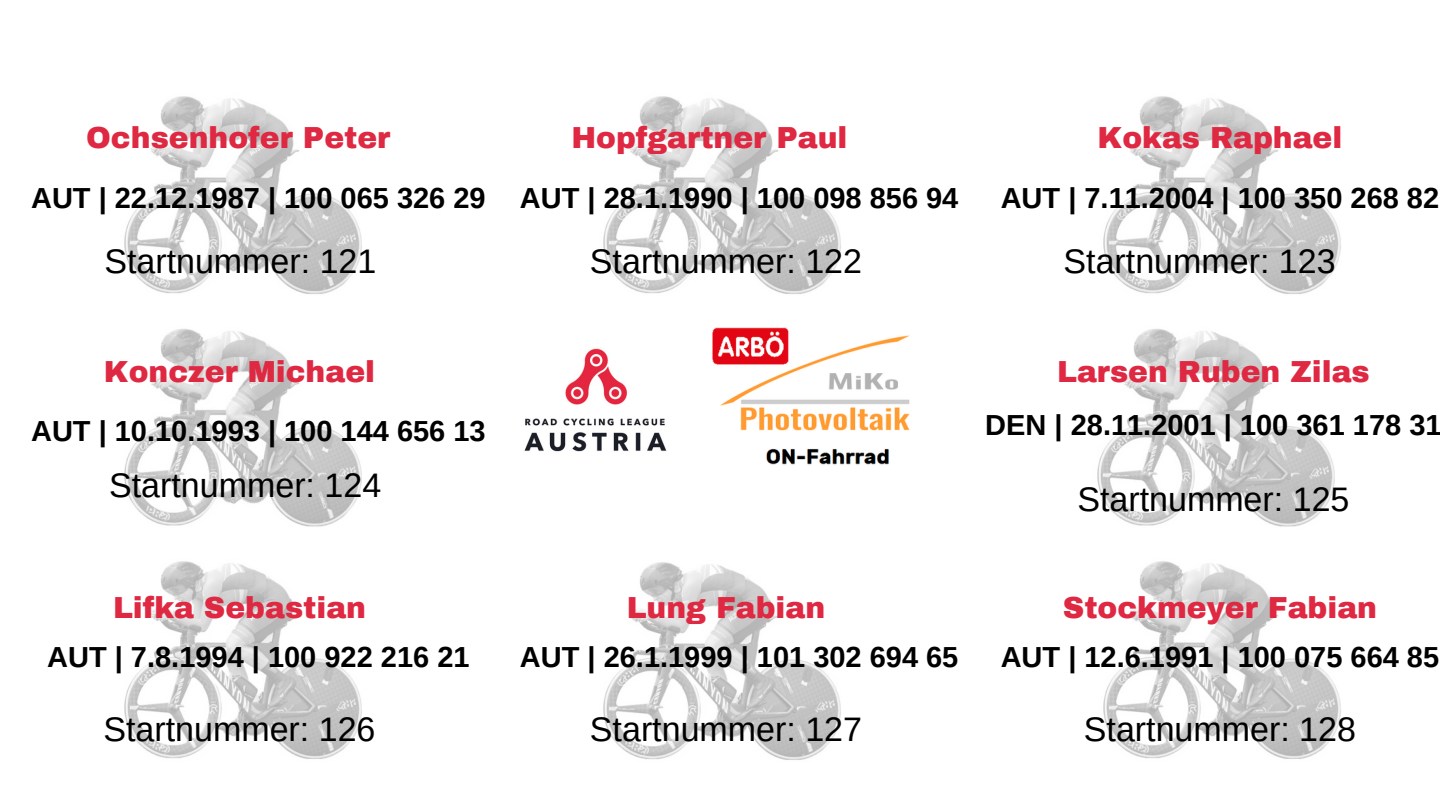
<style>
.page{position:relative;width:1440px;height:810px;background:#fff}
.page>*{position:absolute;margin:0;border:0;box-sizing:border-box;transform-origin:0 0}
.t1{font:34px "Arimo";color:#000}
.t2{font:900 29.8px "Archivo";color:#df2841}
.t3{font:700 29px "Arimo";color:#000}
</style>
<div class="page">
<img style="left:524px;top:348px;width:143px;height:104px">
<img style="left:124px;top:96px;width:238px;height:198px">
<img style="left:1103px;top:561px;width:238px;height:198px">
<img style="left:603px;top:562px;width:238px;height:198px">
<img style="left:124px;top:561px;width:238px;height:198px">
<img style="left:1103px;top:96px;width:238px;height:198px">
<img style="left:603px;top:96px;width:238px;height:198px">
<img style="left:124px;top:329px;width:238px;height:198px">
<img style="left:1097px;top:329px;width:238px;height:198px">
<img style="left:712px;top:328px;width:198px;height:137px">
<p class="t2" style="left:86px;top:122px;width:306px">Ochsenhofer Peter</p>
<h2 class="t3" style="left:31px;top:182px;width:456px">AUT | 22.12.1987 | 100 065 326 29</h2>
<h2 class="t1" style="left:104px;top:242px;width:274px">Startnummer: 121</h2>
<p class="t2" style="left:104px;top:356px;width:273px">Konczer Michael</p>
<p class="t3" style="left:31px;top:414px;width:456px">AUT | 10.10.1993 | 100 144 656 13</p>
<p class="t1" style="left:109px;top:466px;width:274px">Startnummer: 124</p>
<h2 class="t2" style="left:113px;top:592px;width:255px">Lifka Sebastian</h2>
<h1 class="t2" style="left:571px;top:122px;width:278px">Hopfgartner Paul</h1>
<h1 class="t2" style="left:1098px;top:122px;width:246px">Kokas Raphael</h1>
<p class="t3" style="left:520px;top:182px;width:440px">AUT | 28.1.1990 | 100 098 856 94</p>
<h2 class="t3" style="left:1001px;top:182px;width:440px">AUT | 7.11.2004 | 100 350 268 82</h2>
<p class="t1" style="left:590px;top:242px;width:274px">Startnummer: 122</p>
<p class="t1" style="left:1064px;top:242px;width:274px">Startnummer: 123</p>
<p class="t2" style="left:1057px;top:356px;width:314px">Larsen Ruben Zilas</p>
<p class="t3" style="left:985px;top:408px;width:458px">DEN | 28.11.2001 | 100 361 178 31</p>
<p class="t1" style="left:1077px;top:480px;width:274px">Startnummer: 125</p>
<p class="t2" style="left:627px;top:592px;width:200px">Lung Fabian</p>
<h1 class="t2" style="left:1063px;top:592px;width:316px">Stockmeyer Fabian</h1>
<h1 class="t3" style="left:47px;top:640px;width:424px">AUT | 7.8.1994 | 100 922 216 21</h1>
<p class="t3" style="left:520px;top:640px;width:440px">AUT | 26.1.1999 | 101 302 694 65</p>
<p class="t3" style="left:1001px;top:640px;width:440px">AUT | 12.6.1991 | 100 075 664 85</p>
<h2 class="t1" style="left:103px;top:710px;width:274px">Startnummer: 126</h2>
<h1 class="t1" style="left:590px;top:710px;width:274px">Startnummer: 127</h1>
<p class="t1" style="left:1084px;top:710px;width:274px">Startnummer: 128</p>
</div>
